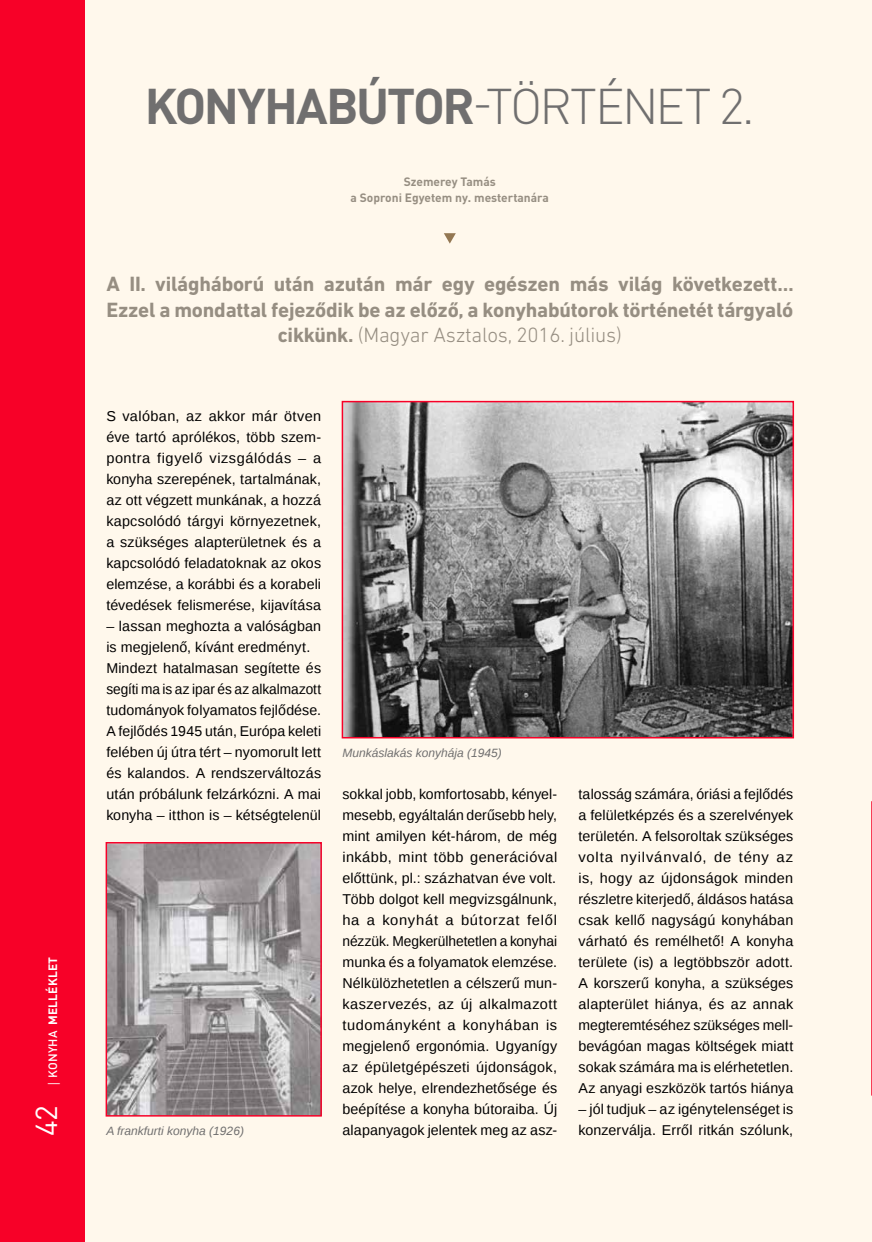
<style>
.page{position:relative;width:872px;height:1242px;background:#fff}
.page>*{position:absolute;margin:0;border:0;box-sizing:border-box;transform-origin:0 0}
.t1{font:700 49.5px "DIN Pro";letter-spacing:-.045em;color:#706f6f}
.t2{font:30px "DIN Pro";color:#fff}
.t3{font:700 21px/25.2px "DIN Next LT Pro";letter-spacing:-.01em;color:#968e82;text-align:center}
.t4{font:14.25px/21px "Liberation Sans";letter-spacing:.01em;color:#000;text-align:justify}
.t5{font:italic 12px "Liberation Sans";color:#706f6f}
.t6{font:700 12px/16.5px "DIN Pro";color:#968e82;text-align:center}
.t7{font:700 12px "DIN Pro";letter-spacing:.01em;color:#fff}
.s1{font-family:"Open Sans";font-weight:400}
.s2{font-weight:500}
.s3{font-weight:300}
</style>
<div class="page">
<div style="left:0;top:0;width:85px;height:1242px;background:#f70128"></div>
<div style="left:85px;top:0;width:787px;height:1242px;background:#fff8ec"></div>
<img style="left:345px;top:404px;width:446px;height:331px">
<div style="left:342px;top:401px;width:452px;height:337px;border:2px solid #f70128"></div>
<svg style="left:444px;top:233px;width:12px;height:11px"></svg>
<img style="left:109px;top:845px;width:210px;height:268px">
<div style="left:106px;top:842px;width:216px;height:274px;border:2px solid #f70128"></div>
<svg style="left:871px;top:801px;width:1px;height:294px"></svg>
<p class="t7" style="left:45px;top:1087px;width:132px;rotate:-90deg"><span class="s1">|</span> <span class="s2">KONYHA</span> MELLÉKLET</p>
<h2 class="t2" style="left:26px;top:1136px;width:33px;rotate:-90deg">42</h2>
<h1 class="t1" style="left:145px;top:73px;width:611px">KONYHABÚTOR<span class="s3">-TÖRTÉNET 2.</span></h1>
<p class="t6" style="left:351px;top:172px;width:200px">Szemerey Tamás<br>a Soproni Egyetem ny. mestertanára</p>
<h3 class="t3" style="left:106px;top:271px;width:689px">A II. világháború után azután már egy egészen más világ következett…<br>Ezzel a mondattal fejeződik be az előző, a konyhabútorok történetét tárgyaló cikkünk. <span class="s3">(Magyar Asztalos, 2016. július)</span></h3>
<p class="t4" style="left:106px;top:406px;width:216px">S valóban, az akkor már ötven éve tartó aprólékos, több szem&shy;pontra figyelő vizsgálódás – a konyha szerepének, tartalmának, az ott végzett munkának, a hozzá kapcsolódó tárgyi környezetnek, a szükséges alapterületnek és a kapcsolódó feladatoknak az okos elemzése, a korábbi és a korabeli tévedések felismerése, kijavítása</p>
<p class="t4" style="left:106px;top:616px;width:216px;text-align:left">– lassan meghozta a valóságban is megjelenő, kívánt eredményt.<br>Mindezt hatalmasan segítette és segíti ma is az ipar és az alkalmazott tudományok folyamatos fejlődése.<br>A fejlődés 1945 után, Európa keleti felében új útra tért – nyomorult lett és kalandos. A rendszerváltozás után próbálunk felzárkózni. A mai konyha – itthon is – kétségtelenül</p>
<p class="t5" style="left:106px;top:1123px;width:139px">A frankfurti konyha (1926)</p>
<p class="t5" style="left:342px;top:745px;width:161px">Munkáslakás konyhája (1945)</p>
<p class="t4" style="left:342px;top:784px;width:216px">sokkal jobb, komfortosabb, kényel&shy;mesebb, egyáltalán derűsebb hely, mint amilyen két-három, de még inkább, mint több generációval előttünk, pl.: százhatvan éve volt.<br>Több dolgot kell megvizsgálnunk, ha a konyhát a bútorzat felől nézzük. Megkerülhetetlen a konyhai munka és a folyamatok elemzése.<br>Nélkülözhetetlen a célszerű mun&shy;kaszervezés, az új alkalmazott tudományként a konyhában is megjelenő ergonómia. Ugyanígy az épületgépészeti újdonságok, azok helye, elrendezhetősége és beépítése a konyha bútoraiba. Új alapanyagok jelentek meg az asz-</p>
<p class="t4" style="left:578px;top:784px;width:216px">talosság számára, óriási a fejlődés a felületképzés és a szerelvények területén. A felsoroltak szükséges volta nyilvánvaló, de tény az is, hogy az újdonságok minden részletre kiterjedő, áldásos hatása csak kellő nagyságú konyhában várható és remélhető! A konyha területe (is) a legtöbbször adott.<br>A korszerű konyha, a szükséges alapterület hiánya, és az annak megteremtéséhez szükséges mell&shy;bevágóan magas költségek miatt sokak számára ma is elérhetetlen.<br>Az anyagi eszközök tartós hiánya</p>
<p class="t4" style="left:578px;top:1099px;width:216px">– jól tudjuk – az igénytelenséget is konzerválja. Erről ritkán szólunk,</p>
</div>
